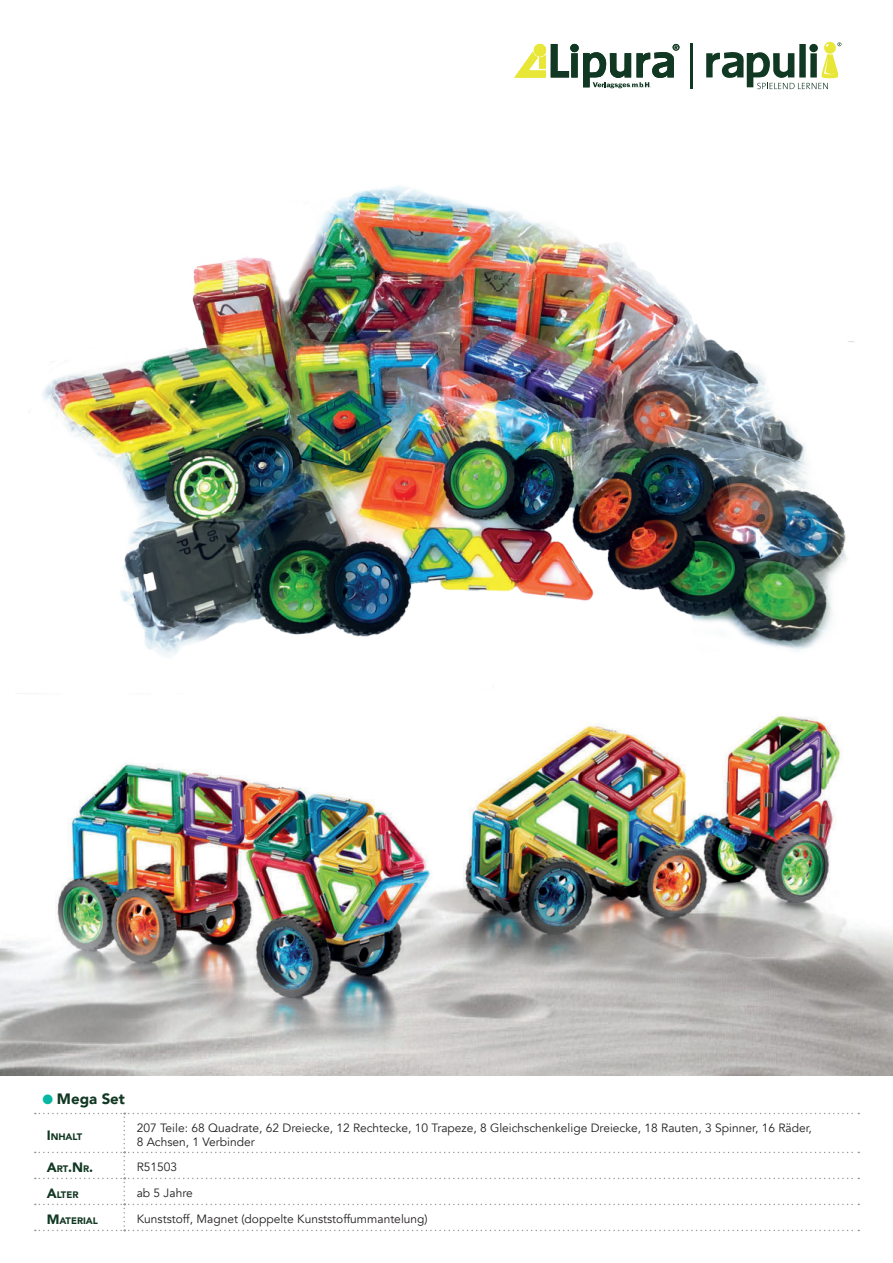
<style>
.page{position:relative;width:893px;height:1263px;background:#fff}
.page>*{position:absolute;margin:0;border:0;box-sizing:border-box;transform-origin:0 0}
.t1{font:900 15px "Avenir";color:#113822}
.t2{font:900 13.5px "Avenir";color:#113822}
.t3{font:12px/14.4px "Avenir";color:#231f20}
.t4{font:900 9.45px "Avenir";color:#113822}
.s1{color:#09b6a2}
.s2{font-size:13.5px}
.s3{font-size:9.45px}
</style>
<div class="page">
<div style="left:571px;top:53px;width:7px;height:25px;background:#113823"></div>
<div style="left:570px;top:44px;width:9px;height:8px;background:#113823;border-radius:50%"></div>
<svg style="left:583px;top:44px;width:96px;height:22px"></svg>
<svg style="left:706px;top:42px;width:135px;height:24px"></svg>
<hr style="left:690px;top:43px;width:3px;height:45px;background:#113823">
<svg style="left:522px;top:44px;width:36px;height:22px"></svg>
<svg style="left:35px;top:1113px;width:824px;height:118px"></svg>
<img style="left:55px;top:763px;width:377px;height:313px">
<img style="left:463px;top:727px;width:381px;height:328px">
<img style="left:21px;top:66px;width:833px;height:661px">
<p class="t1" style="left:43px;top:1092px;width:84px"><span class="s1">●</span> Mega Set</p>
<p class="t4" style="left:47px;top:1131px;width:37px"><span class="s2">I</span>NHALT</p>
<p class="t3" style="left:137px;top:1122px;width:677px">207 Teile: 68 Quadrate, 62 Dreiecke, 12 Rechtecke, 10 Trapeze, 8 Gleichschenkelige Dreiecke, 18 Rauten, 3 Spinner, 16 Räder,<br>8 Achsen, 1 Verbinder</p>
<p class="t2" style="left:47px;top:1159px;width:48px">A<span class="s3">RT</span>.N<span class="s3">R</span>.</p>
<p class="t3" style="left:137px;top:1161px;width:42px">R51503</p>
<p class="t4" style="left:47px;top:1189px;width:33px"><span class="s2">A</span>LTER</p>
<p class="t3" style="left:137px;top:1187px;width:58px">ab 5 Jahre</p>
<p class="t4" style="left:47px;top:1215px;width:53px"><span class="s2">M</span>ATERIAL</p>
<p class="t3" style="left:137px;top:1213px;width:292px">Kunststoff, Magnet (doppelte Kunststoffummantelung)</p>
</div>
